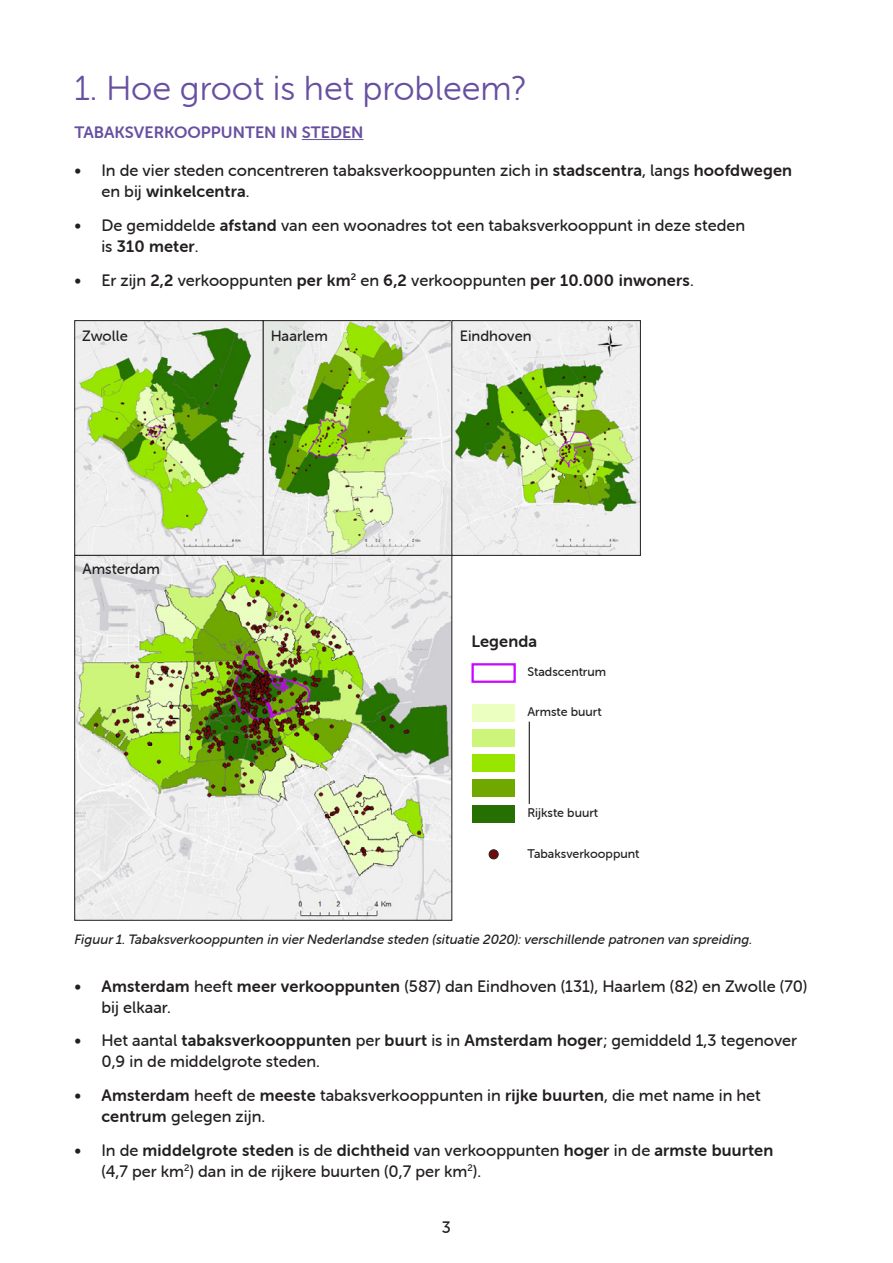
<style>
.page{position:relative;width:893px;height:1263px;background:#fff}
.page>*{position:absolute;margin:0;border:0;box-sizing:border-box;transform-origin:0 0}
.kop_1{font:34.5px "Museo Sans Rounded 300";color:#6850a1}
.t1{font:16.5px/21px "Museo Sans Rounded 500";color:#231f20}
.kop_2{font:16.5px "Museo Sans Rounded 700";color:#6850a1}
.Lange_teksten_regula{font:16.5px "Museo Sans Rounded 700";letter-spacing:.01em;color:#231f20}
.Lange_teksten_regula-2{font:14.85px "Museo Sans Rounded 500";color:#231f20}
.Lange_teksten_regula-3{font:italic 13.5px "Museo Sans Rounded 500";color:#231f20}
.Lange_teksten_regula-4{font:12.6px "Museo Sans Rounded 500";color:#231f20}
.s1{font-family:"Museo Sans Rounded 700"}
</style>
<div class="page">
<hr style="left:302px;top:139px;width:61px;height:1px;background:#6850a1">
<img style="left:76px;top:322px;width:563px;height:232px">
<div style="left:74px;top:320px;width:190px;height:236px;border:1px solid #231f20"></div>
<div style="left:263px;top:320px;width:189px;height:236px;border:1px solid #231f20"></div>
<div style="left:451px;top:320px;width:190px;height:236px;border:1px solid #231f20"></div>
<img style="left:76px;top:557px;width:374px;height:362px">
<div style="left:74px;top:555px;width:378px;height:366px;border:1px solid #231f20"></div>
<div style="left:471px;top:663px;width:45px;height:20px;border:2px solid #c709ff"></div>
<div style="left:473px;top:704px;width:42px;height:18px;background:#ebffc1"></div>
<div style="left:473px;top:729px;width:42px;height:18px;background:#cdf57a"></div>
<div style="left:473px;top:755px;width:42px;height:17px;background:#98e600"></div>
<div style="left:473px;top:780px;width:42px;height:17px;background:#70a800"></div>
<div style="left:473px;top:805px;width:42px;height:17px;background:#267001"></div>
<div style="left:489px;top:850px;width:9px;height:9px;background:#720a0b;border-radius:50%"></div>
<div style="left:489px;top:849px;width:10px;height:10px;border:1px solid #231f20;border-radius:50%"></div>
<hr style="left:529px;top:722px;width:1px;height:82px;background:#231f20">
<p class="kop_1" style="left:74px;top:70px;width:454px">1. Hoe groot is het probleem?</p>
<p class="kop_2" style="left:74px;top:123px;width:291px">TABAKSVERKOOPPUNTEN IN STEDEN</p>
<p class="t1" style="left:101px;top:160px;width:692px;text-indent:-27px">• In de vier steden concentreren tabaksverkooppunten zich in <span class="s1">stadscentra</span>, langs <span class="s1">hoofdwegen </span>en bij <span class="s1">winkelcentra</span>.</p>
<p class="t1" style="left:101px;top:215px;width:645px;text-indent:-27px">• De gemiddelde <span class="s1">afstand</span> van een woonadres tot een tabaksverkooppunt in deze steden is <span class="s1">310 meter</span>.</p>
<p class="t1" style="left:74px;top:270px;width:621px">• Er zijn <span class="s1">2,2</span> verkooppunten <span class="s1">per km</span><sup>2</sup> en <span class="s1">6,2</span> verkooppunten <span class="s1">per 10.000 inwoners</span>.</p>
<p class="Lange_teksten_regula-2" style="left:82px;top:328px;width:47px">Zwolle</p>
<p class="Lange_teksten_regula-2" style="left:271px;top:328px;width:59px">Haarlem</p>
<p class="Lange_teksten_regula-2" style="left:460px;top:328px;width:73px">Eindhoven</p>
<p class="Lange_teksten_regula-2" style="left:83px;top:561px;width:79px">Amsterdam</p>
<p class="Lange_teksten_regula" style="left:471px;top:632px;width:67px">Legenda</p>
<p class="Lange_teksten_regula-4" style="left:527px;top:665px;width:80px">Stadscentrum</p>
<p class="Lange_teksten_regula-4" style="left:527px;top:705px;width:76px">Armste buurt</p>
<p class="Lange_teksten_regula-4" style="left:527px;top:806px;width:72px">Rijkste buurt</p>
<p class="Lange_teksten_regula-4" style="left:527px;top:846px;width:113px">Tabaksverkooppunt</p>
<p class="Lange_teksten_regula-3" style="left:74px;top:931px;width:679px">Figuur 1. Tabaksverkooppunten in vier Nederlandse steden (situatie 2020): verschillende patronen van spreiding.</p>
<p class="t1" style="left:101px;top:975px;width:707px;text-indent:-27px">• <span class="s1">Amsterdam</span> heeft <span class="s1">meer verkooppunten</span> (587) dan Eindhoven (131), Haarlem (82) en Zwolle (70) bij elkaar.</p>
<p class="t1" style="left:101px;top:1030px;width:697px;text-indent:-27px">• Het aantal <span class="s1">tabaksverkooppunten</span> per <span class="s1">buurt</span> is in <span class="s1">Amsterdam hoger</span>; gemiddeld 1,3 tegenover<br>0,9 in de middelgrote steden.</p>
<p class="t1" style="left:101px;top:1085px;width:661px;text-indent:-27px">• <span class="s1">Amsterdam</span> heeft de <span class="s1">meeste</span> tabaksverkooppunten in <span class="s1">rijke buurten</span>, die met name in het <span class="s1">centrum</span> gelegen zijn.</p>
<p class="t1" style="left:101px;top:1140px;width:673px;text-indent:-27px">• In de <span class="s1">middelgrote steden</span> is de <span class="s1">dichtheid</span> van verkooppunten <span class="s1">hoger</span> in de <span class="s1">armste buurten </span>(4,7 per km<sup>2</sup>) dan in de rijkere buurten (0,7 per km<sup>2</sup>).</p>
<p class="t1" style="left:442px;top:1217px;width:11px">3</p>
</div>
